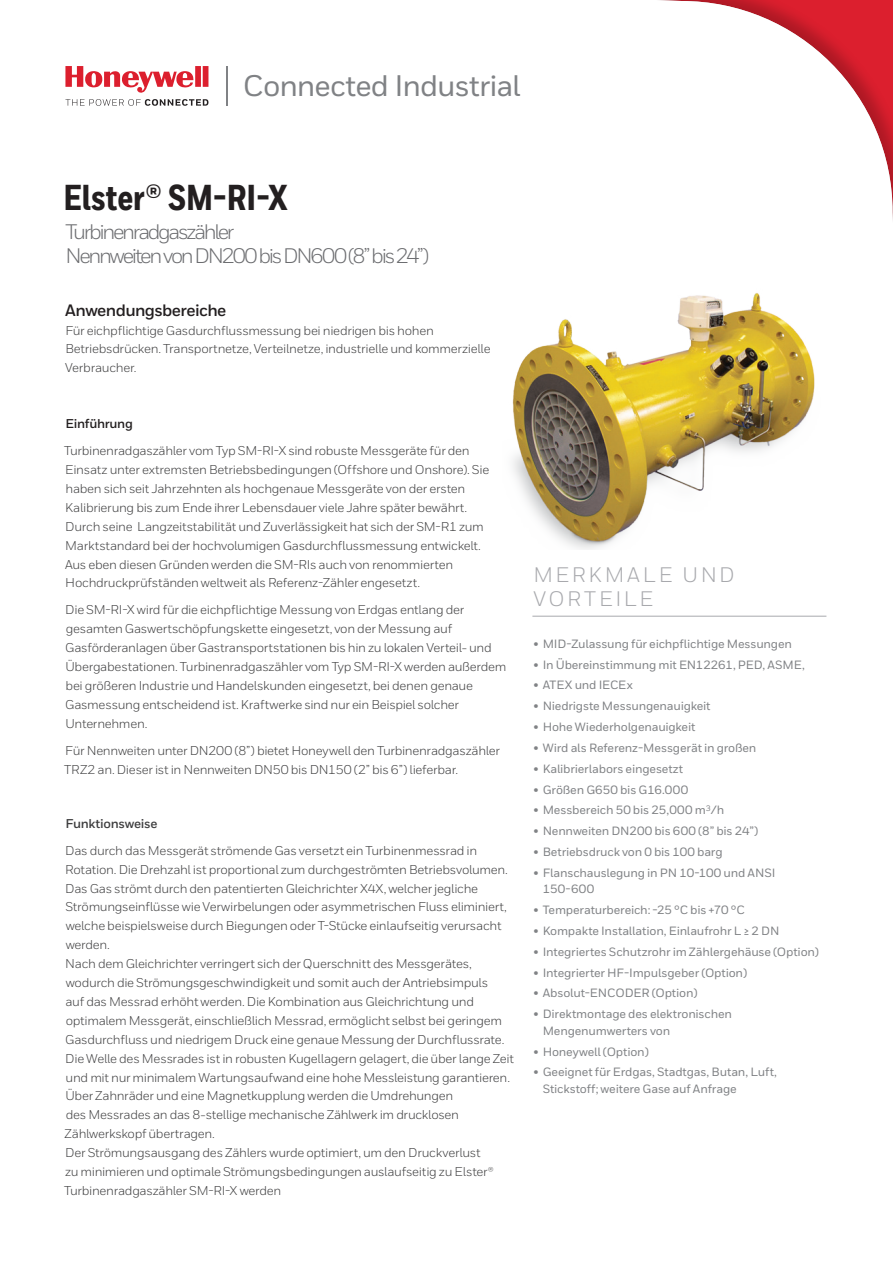
<style>
.page{position:relative;width:893px;height:1263px;background:#fff}
.page>*{position:absolute;margin:0;border:0;box-sizing:border-box;transform-origin:0 0}
.t1{font:800 36px "Honeywell Cond";letter-spacing:-.005em;color:#231f20}
.t2{font:500 29.7px "Honeywell Sans";letter-spacing:-.035em;color:#808285}
.t3{font:21px/24px "Honeywell Sans";letter-spacing:-.105em;color:#6c6d70}
.t4{font:21px "Honeywell Sans";color:#a8a9ad}
.t5{font:700 16.5px "Honeywell Sans";letter-spacing:-.035em;color:#231f20}
.t6{font:12.75px/18.9px "Honeywell Sans";letter-spacing:-.025em;color:#3e3e3f}
.t7{font:700 12.75px "Honeywell Sans";letter-spacing:-.025em;color:#3e3e3f}
.t8{font:700 12.75px "Honeywell Sans";letter-spacing:-.025em;color:#231f20}
.t9{font:500 12px/16.5px "Honeywell Sans";letter-spacing:-.015em;color:#808285}
.s1{font-family:"Honeywell Sans"}
</style>
<div class="page">
<img style="left:512px;top:293px;width:303px;height:256px">
<svg style="left:65px;top:66px;width:143px;height:27px"></svg>
<svg style="left:65px;top:99px;width:143px;height:7px"></svg>
<hr style="left:226px;top:66px;width:2px;height:40px;background:#808285">
<hr style="left:532px;top:616px;width:294px;height:1px;background:#a8a9ad">
<h2 class="t2" style="left:243px;top:68px;width:279px">Connected Industrial</h2>
<h1 class="t1" style="left:63px;top:176px;width:226px">Elster<span class="s1">®</span> SM-RI-X</h1>
<h3 class="t3" style="left:65px;top:220px;width:366px">Turbinenradgaszähler<br>Nennweiten von DN200 bis DN600 (8” bis 24”)</h3>
<p class="t5" style="left:65px;top:300px;width:163px">Anwendungsbereiche</p>
<p class="t6" style="left:65px;top:321px;width:427px">Für eichpflichtige Gasdurchflussmessung bei niedrigen bis hohen<br>Betriebsdrücken. Transportnetze, Verteilnetze, industrielle und kommerzielle<br>Verbraucher.</p>
<p class="t8" style="left:65px;top:416px;width:69px">Einführung</p>
<p class="t6" style="left:64px;top:441px;width:427px">Turbinenradgaszähler vom Typ SM-RI-X sind robuste Messgeräte für den Einsatz unter extremsten Betriebsbedingungen (Offshore und Onshore). Sie haben sich seit Jahrzehnten als hochgenaue Messgeräte von der ersten Kalibrierung bis zum Ende ihrer Lebensdauer viele Jahre später bewährt.<br>Durch seine Langzeitstabilität und Zuverlässigkeit hat sich der SM-R1 zum Marktstandard bei der hochvolumigen Gasdurchflussmessung entwickelt.<br>Aus eben diesen Gründen werden die SM-RIs auch von renommierten Hochdruckprüfständen weltweit als Referenz-Zähler engesetzt.</p>
<p class="t6" style="left:65px;top:601px;width:443px">Die SM-RI-X wird für die eichpflichtige Messung von Erdgas entlang der gesamten Gaswertschöpfungskette eingesetzt, von der Messung auf Gasförderanlagen über Gastransportstationen bis hin zu lokalen Verteil- und Übergabestationen. Turbinenradgaszähler vom Typ SM-RI-X werden außerdem bei größeren Industrie und Handelskunden eingesetzt, bei denen genaue Gasmessung entscheidend ist. Kraftwerke sind nur ein Beispiel solcher Unternehmen.</p>
<p class="t6" style="left:64px;top:741px;width:437px">Für Nennweiten unter DN200 (8”) bietet Honeywell den Turbinenradgaszähler<br>TRZ2 an. Dieser ist in Nennweiten DN50 bis DN150 (2” bis 6”) lieferbar.</p>
<p class="t7" style="left:65px;top:816px;width:93px">Funktionsweise</p>
<p class="t6" style="left:64px;top:841px;width:451px">Das durch das Messgerät strömende Gas versetzt ein Turbinenmessrad in Rotation. Die Drehzahl ist proportional zum durchgeströmten Betriebsvolumen.<br>Das Gas strömt durch den patentierten Gleichrichter X4X, welcher jegliche Strömungseinflüsse wie Verwirbelungen oder asymmetrischen Fluss eliminiert, welche beispielsweise durch Biegungen oder T-Stücke einlaufseitig verursacht werden.<br>Nach dem Gleichrichter verringert sich der Querschnitt des Messgerätes, wodurch die Strömungsgeschwindigkeit und somit auch der Antriebsimpuls<br>auf das Messrad erhöht werden. Die Kombination aus Gleichrichtung und optimalem Messgerät, einschließlich Messrad, ermöglicht selbst bei geringem Gasdurchfluss und niedrigem Druck eine genaue Messung der Durchflussrate.<br>Die Welle des Messrades ist in robusten Kugellagern gelagert, die über lange Zeit und mit nur minimalem Wartungsaufwand eine hohe Messleistung garantieren.<br>Über Zahnräder und eine Magnetkupplung werden die Umdrehungen<br>des Messrades an das 8-stellige mechanische Zählwerk im drucklosen Zählwerkskopf übertragen.<br>Der Strömungsausgang des Zählers wurde optimiert, um den Druckverlust<br>zu minimieren und optimale Strömungsbedingungen auslaufseitig zu Elster® Turbinenradgaszähler SM-RI-X werden</p>
<h3 class="t4" style="left:533px;top:562px;width:40px">Merkmale</h3>
<h3 class="t4" style="left:682px;top:562px;width:18px">und</h3>
<h3 class="t4" style="left:533px;top:586px;width:31px">Vorteile</h3>
<p class="t9" style="left:533px;top:635px;width:260px">• MID-Zulassung für eichpflichtige Messungen</p>
<p class="t9" style="left:533px;top:656px;width:273px">• In Übereinstimmung mit EN12261, PED, ASME,</p>
<p class="t9" style="left:533px;top:677px;width:101px">• ATEX und IECEx</p>
<p class="t9" style="left:533px;top:698px;width:179px">• Niedrigste Messungenauigkeit</p>
<p class="t9" style="left:533px;top:719px;width:163px">• Hohe Wiederholgenauigkeit</p>
<p class="t9" style="left:533px;top:740px;width:225px">• Wird als Referenz-Messgerät in großen</p>
<p class="t9" style="left:533px;top:760px;width:151px">• Kalibrierlabors eingesetzt</p>
<p class="t9" style="left:533px;top:781px;width:156px">• Größen G650 bis G16.000</p>
<p class="t9" style="left:533px;top:802px;width:192px">• Messbereich 50 bis 25,000 m<sup>3</sup>/h</p>
<p class="t9" style="left:533px;top:823px;width:226px">• Nennweiten DN200 bis 600 (8” bis 24”)</p>
<p class="t9" style="left:533px;top:844px;width:191px">• Betriebsdruck von 0 bis 100 barg</p>
<p class="t9" style="left:543px;top:864px;width:234px;text-indent:-9px">• Flanschauslegung in PN 10-100 und ANSI<br>150-600</p>
<p class="t9" style="left:533px;top:902px;width:213px">• Temperaturbereich: -25 °C bis +70 °C</p>
<p class="t9" style="left:533px;top:923px;width:248px">• Kompakte Installation, Einlaufrohr L ≥ 2 DN</p>
<p class="t9" style="left:533px;top:943px;width:287px">• Integriertes Schutzrohr im Zählergehäuse (Option)</p>
<p class="t9" style="left:533px;top:964px;width:215px">• Integrierter HF-Impulsgeber (Option)</p>
<p class="t9" style="left:533px;top:985px;width:166px">• Absolut-ENCODER (Option)</p>
<p class="t9" style="left:543px;top:1006px;width:191px;text-indent:-9px">• Direktmontage des elektronischen<br>Mengenumwerters von</p>
<p class="t9" style="left:533px;top:1043px;width:117px">• Honeywell (Option)</p>
<p class="t9" style="left:543px;top:1064px;width:236px;text-indent:-9px">• Geeignet für Erdgas, Stadtgas, Butan, Luft,<br>Stickstoff; weitere Gase auf Anfrage</p>
</div>
